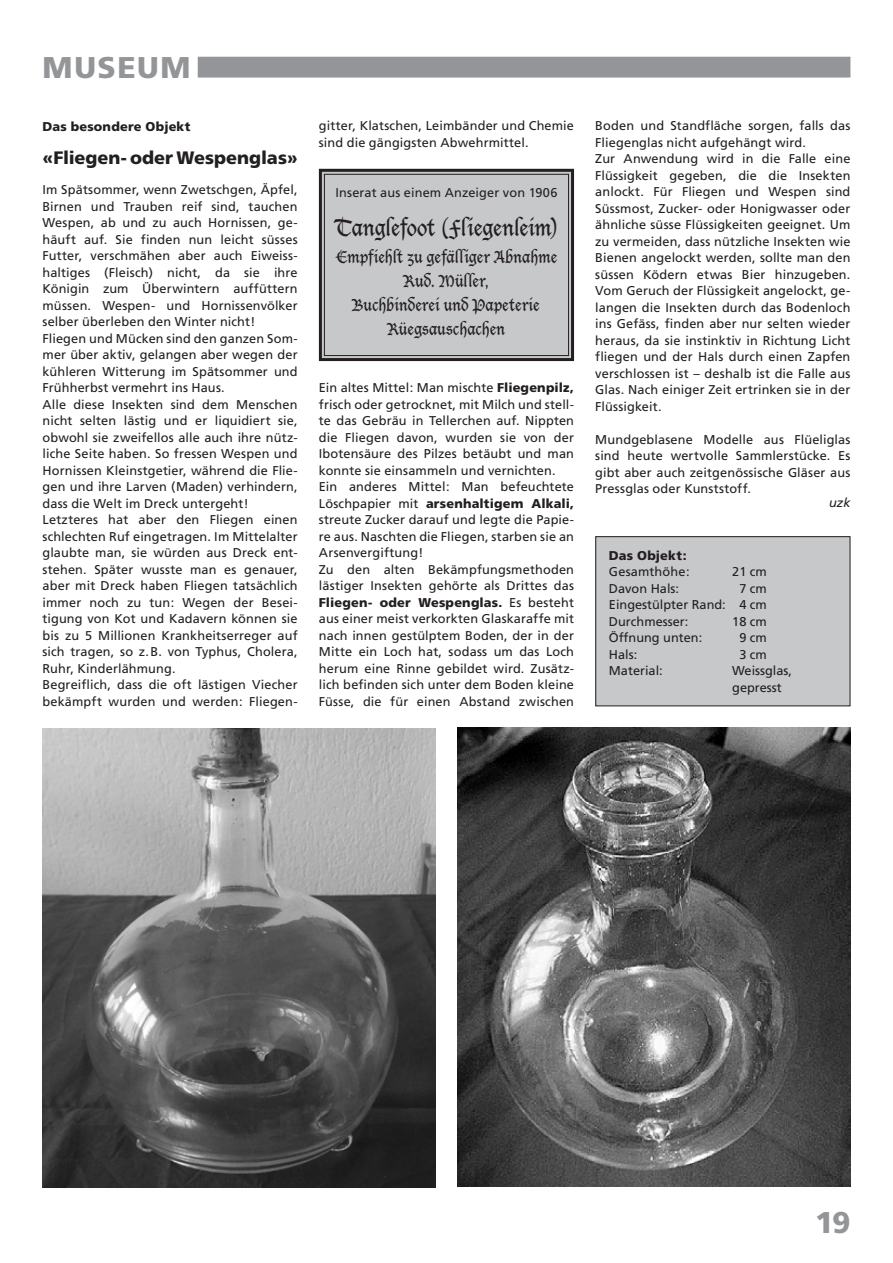
<style>
.page{position:relative;width:893px;height:1263px;background:#fff}
.page>*{position:absolute;margin:0;border:0;box-sizing:border-box;transform-origin:0 0}
.t1{font:900 30px "Frutiger";letter-spacing:.05em;color:#939598}
.t2{font:22.5px "Lucida Blackletter";letter-spacing:-.005em;color:#231f20;scale:.94 1}
.t3{font:900 18px "Frutiger";color:#231f20}
.t4{font:16.5px/24px "Lucida Blackletter";letter-spacing:.005em;color:#231f20;text-align:center;scale:.94 1}
.t5{font:12.75px/16.5px "Frutiger";letter-spacing:.01em;color:#231f20}
.t6{font:900 12.75px "Frutiger";letter-spacing:.015em;color:#231f20}
.t7{font:italic 12.75px "Frutiger";color:#231f20}
.s1{font-weight:900}
</style>
<div class="page">
<div style="left:198px;top:57px;width:652px;height:21px;background:#939598"></div>
<img style="left:43px;top:728px;width:393px;height:459px">
<img style="left:457px;top:727px;width:393px;height:459px">
<svg style="left:318px;top:168px;width:257px;height:194px;background:#bebfc1"></svg>
<div style="left:324px;top:174px;width:245px;height:182px;border:1px solid #231f20"></div>
<div style="left:596px;top:537px;width:254px;height:169px;background:#c7c8ca"></div>
<div style="left:595px;top:536px;width:255px;height:170px;border:1px solid #231f20"></div>
<h1 class="t1" style="left:43px;top:49px;width:150px">MUSEUM</h1>
<p class="t6" style="left:43px;top:119px;width:149px">Das besondere Objekt</p>
<h3 class="t3" style="left:43px;top:147px;width:257px">«Fliegen- oder Wespenglas»</h3>
<p class="t5" style="left:43px;top:182px;width:257px">Im Spätsommer, wenn Zwetschgen, Äpfel, Birnen und Trauben reif sind, tauchen Wespen, ab und zu auch Hornissen, ge&shy;häuft auf. Sie finden nun leicht süsses Futter, verschmähen aber auch Eiweiss&shy;haltiges (Fleisch) nicht, da sie ihre Königin zum Überwintern auffüttern müssen. Wespen- und Hornissenvölker selber überleben den Winter nicht!<br>Fliegen und Mücken sind den ganzen Som&shy;mer über aktiv, gelangen aber wegen der kühleren Witterung im Spätsommer und Frühherbst vermehrt ins Haus.<br>Alle diese Insekten sind dem Menschen nicht selten lästig und er liquidiert sie, obwohl sie zweifellos alle auch ihre nütz&shy;liche Seite haben. So fressen Wespen und Hornissen Kleinstgetier, während die Flie&shy;gen und ihre Larven (Maden) verhindern, dass die Welt im Dreck untergeht!<br>Letzteres hat aber den Fliegen einen schlechten Ruf eingetragen. Im Mittelalter glaubte man, sie würden aus Dreck ent&shy;stehen. Später wusste man es genauer, aber mit Dreck haben Fliegen tatsächlich immer noch zu tun: Wegen der Besei&shy;tigung von Kot und Kadavern können sie bis zu 5 Millionen Krankheitserreger auf sich tragen, so z.B. von Typhus, Cholera, Ruhr, Kinderlähmung.<br>Begreiflich, dass die oft lästigen Viecher bekämpft wurden und werden: Fliegen-</p>
<p class="t5" style="left:319px;top:117px;width:257px">gitter, Klatschen, Leimbänder und Chemie sind die gängigsten Abwehrmittel.</p>
<p class="t5" style="left:335px;top:185px;width:223px">Inserat aus einem Anzeiger von 1906</p>
<h2 class="t2" style="left:335px;top:215px;width:239px">Tanglefoot (Fliegenleim)</h2>
<p class="t4" style="left:336px;top:245px;width:238px">Empfiehlt zu gefälliger Abnahme<br>Rud. Müller,<br>Buchbinderei und Papeterie<br>Rüegsauschachen</p>
<p class="t5" style="left:319px;top:379px;width:257px">Ein altes Mittel: Man mischte <span class="s1">Fliegenpilz, </span>frisch oder getrocknet, mit Milch und stell&shy;te das Gebräu in Tellerchen auf. Nippten die Fliegen davon, wurden sie von der Ibotensäure des Pilzes betäubt und man konnte sie einsammeln und vernichten.<br>Ein anderes Mittel: Man befeuchtete Löschpapier mit <span class="s1">arsenhaltigem Alkali, </span>streute Zucker darauf und legte die Papie&shy;re aus. Naschten die Fliegen, starben sie an Arsenvergiftung!<br>Zu den alten Bekämpfungsmethoden lästiger Insekten gehörte als Drittes das <span class="s1">Fliegen- oder Wespenglas.</span> Es besteht aus einer meist verkorkten Glaskaraffe mit nach innen gestülptem Boden, der in der Mitte ein Loch hat, sodass um das Loch herum eine Rinne gebildet wird. Zusätz&shy;lich befinden sich unter dem Boden kleine Füsse, die für einen Abstand zwischen</p>
<p class="t5" style="left:595px;top:117px;width:257px">Boden und Standfläche sorgen, falls das Fliegenglas nicht aufgehängt wird.<br>Zur Anwendung wird in die Falle eine Flüssigkeit gegeben, die die Insekten anlockt. Für Fliegen und Wespen sind Süssmost, Zucker- oder Honigwasser oder ähnliche süsse Flüssigkeiten geeignet. Um zu vermeiden, dass nützliche Insekten wie Bienen angelockt werden, sollte man den süssen Ködern etwas Bier hinzugeben.<br>Vom Geruch der Flüssigkeit angelockt, ge&shy;langen die Insekten durch das Bodenloch ins Gefäss, finden aber nur selten wieder heraus, da sie instinktiv in Richtung Licht fliegen und der Hals durch einen Zapfen verschlossen ist – deshalb ist die Falle aus Glas. Nach einiger Zeit ertrinken sie in der Flüssigkeit.</p>
<p class="t5" style="left:595px;top:431px;width:257px;text-align:justify">Mundgeblasene Modelle aus Flüeliglas sind heute wertvolle Sammlerstücke. Es gibt aber auch zeitgenössische Gläser aus Pressglas oder Kunststoff.</p>
<p class="t7" style="left:829px;top:495px;width:23px">uzk</p>
<p class="t6" style="left:609px;top:548px;width:79px">Das Objekt:</p>
<p class="t5" style="left:609px;top:563px;width:82px">Gesamthöhe:</p>
<p class="t5" style="left:732px;top:563px;width:36px">21 cm</p>
<p class="t5" style="left:609px;top:580px;width:72px">Davon Hals:</p>
<p class="t5" style="left:609px;top:580px;width:160px;text-align:justify;text-indent:130px">7 cm Eingestülpter Rand: 4 cm Durchmesser:</p>
<p class="t5" style="left:732px;top:613px;width:36px">18 cm</p>
<p class="t5" style="left:609px;top:629px;width:95px">Öffnung unten:</p>
<p class="t5" style="left:739px;top:629px;width:29px">9 cm</p>
<p class="t5" style="left:609px;top:646px;width:30px">Hals:</p>
<p class="t5" style="left:739px;top:646px;width:29px">3 cm</p>
<p class="t5" style="left:609px;top:662px;width:55px">Material:</p>
<p class="t5" style="left:732px;top:662px;width:61px">Weissglas, gepresst</p>
<h1 class="t1" style="left:815px;top:1204px;width:37px">19</h1>
</div>
